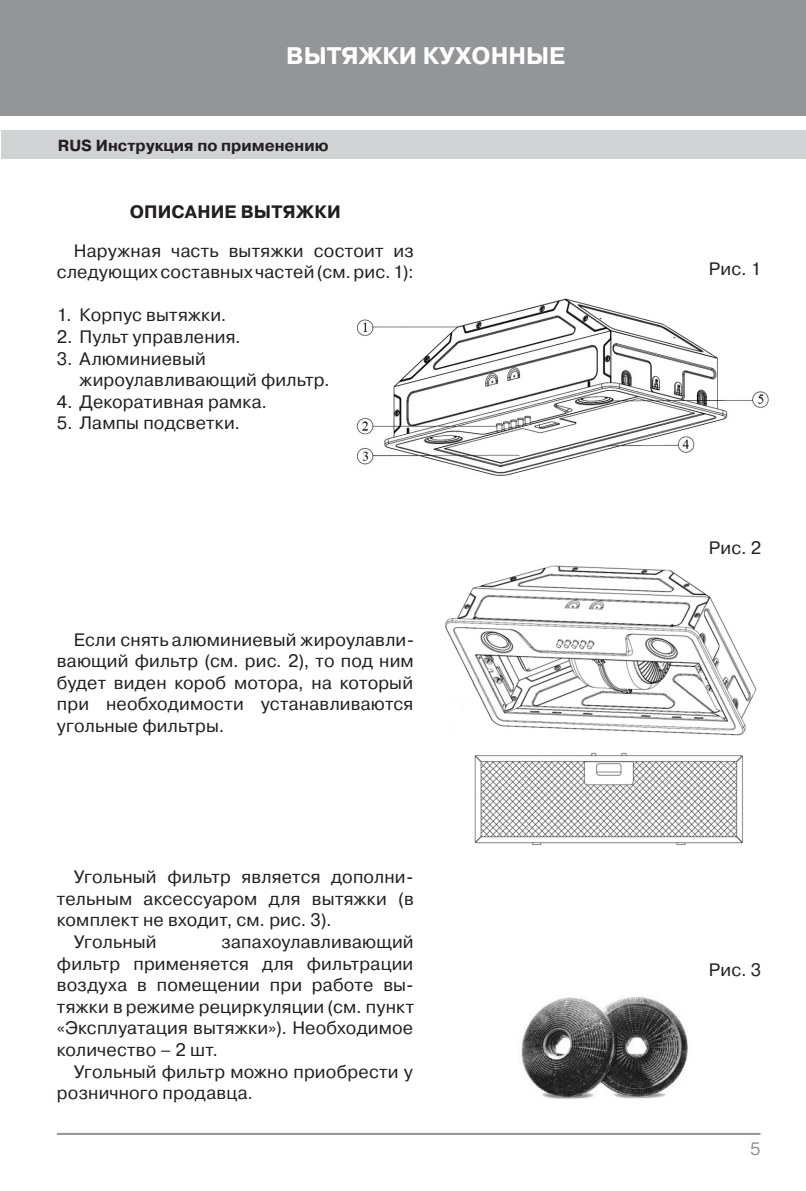
<style>
.page{position:relative;width:806px;height:1191px;background:#fff}
.page>*{position:absolute;margin:0;border:0;box-sizing:border-box;transform-origin:0 0}
.t1{font:700 24px "Pragmatica C";color:#fff}
.t2{font:18px/21.6px "Pragmatica C";letter-spacing:.01em;color:#231f20}
.t3{font:700 18px "Pragmatica C";letter-spacing:.01em;color:#231f20}
.t4{font:18px "Pragmatica C";color:#939598}
.t5{font:700 16px "Pragmatica C";color:#231f20}
</style>
<div class="page">
<div style="left:0;top:0;width:805px;height:116px;background:#939598"></div>
<div style="left:1px;top:130px;width:804px;height:29px;background:#d1d2d4"></div>
<hr style="left:57px;top:1133px;width:703px;height:2px;background:#939598">
<img style="left:356px;top:298px;width:413px;height:178px">
<img style="left:521px;top:997px;width:167px;height:102px">
<img style="left:474px;top:752px;width:270px;height:94px">
<img style="left:445px;top:565px;width:312px;height:171px">
<h1 class="t1" style="left:286px;top:45px;width:280px">ВЫТЯЖКИ КУХОННЫЕ</h1>
<p class="t5" style="left:58px;top:138px;width:272px">RUS Инструкция по применению</p>
<p class="t3" style="left:130px;top:204px;width:212px">ОПИСАНИЕ ВЫТЯЖКИ</p>
<p class="t2" style="left:57px;top:241px;width:358px;text-align:right">Наружная часть вытяжки состоит из следующих составных частей(см.рис.1):</p>
<p class="t2" style="left:57px;top:306px;width:171px">1. Корпус вытяжки.</p>
<p class="t2" style="left:57px;top:327px;width:185px">2. Пульт управления.</p>
<p class="t2" style="left:80px;top:349px;width:251px;text-indent:-23px">3. Алюминиевый жироулавливающий фильтр.</p>
<p class="t2" style="left:57px;top:392px;width:212px">4. Декоративная рамка.</p>
<p class="t2" style="left:57px;top:414px;width:185px">5. Лампы подсветки.</p>
<p class="t2" style="left:57px;top:630px;width:359px;text-align:justify;text-indent:17px">Если снять алюминиевый жироулавли&shy;вающий фильтр (см. рис. 2), то под ним будет виден короб мотора, на который при необходимости устанавливаются угольные фильтры.</p>
<p class="t2" style="left:74px;top:867px;width:341px">Угольный фильтр является дополни-</p>
<p class="t2" style="left:57px;top:889px;width:358px">тельным аксессуаром для вытяжки (в</p>
<p class="t2" style="left:57px;top:910px;width:276px">комплект не входит, см. рис. 3).</p>
<p class="t2" style="left:74px;top:932px;width:84px">Угольный</p>
<p class="t2" style="left:57px;top:932px;width:359px;text-align:justify;text-indent:164px">запахоулавливающий фильтр применяется для фильтрации воздуха в помещении при работе вы&shy;тяжки в режиме рециркуляции (см. пункт «Эксплуатация вытяжки»). Необходимое количество – 2 шт.</p>
<p class="t2" style="left:57px;top:1062px;width:357px;text-indent:17px">Угольный фильтр можно приобрести у розничного продавца.</p>
<p class="t2" style="left:708px;top:259px;width:54px">Рис. 1</p>
<p class="t2" style="left:708px;top:538px;width:54px">Рис. 2</p>
<p class="t2" style="left:708px;top:960px;width:54px">Рис. 3</p>
<p class="t4" style="left:749px;top:1141px;width:12px">5</p>
</div>
